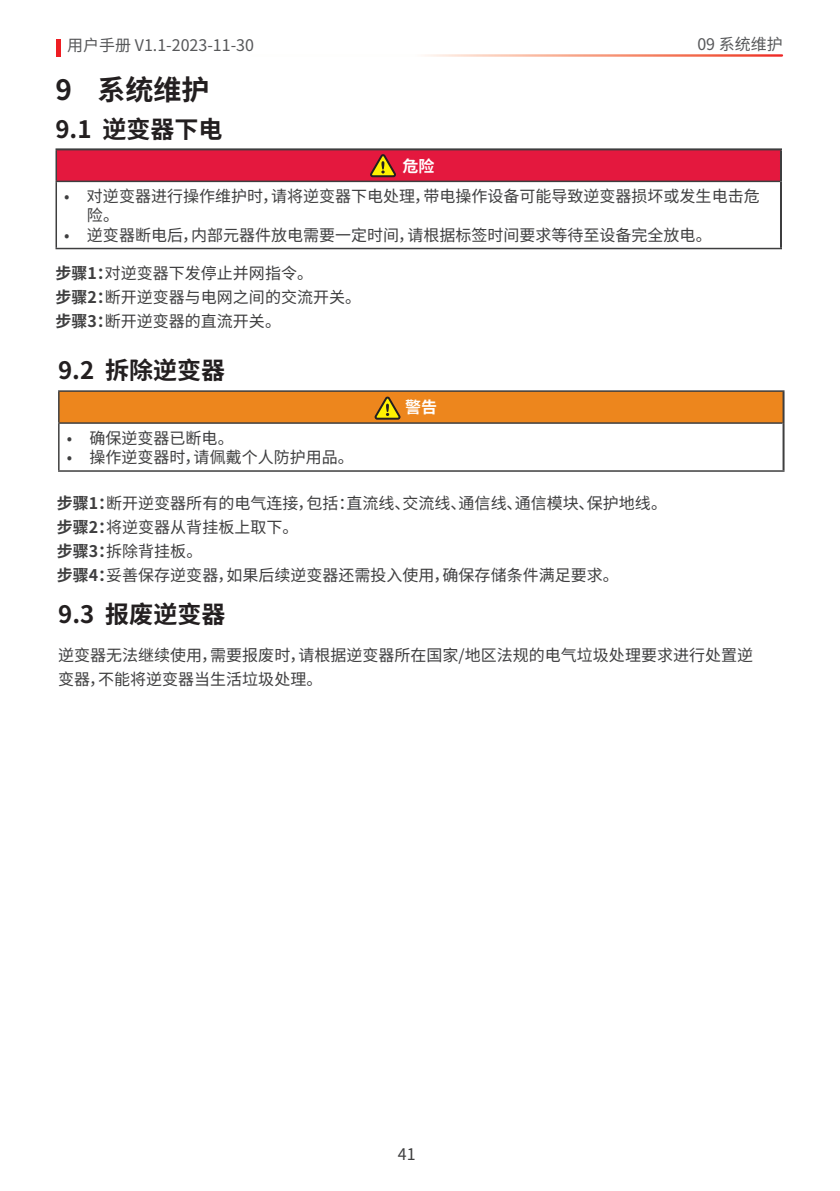
<style>
.page{position:relative;width:840px;height:1191px;background:#fff}
.page>*{position:absolute;margin:0;border:0;box-sizing:border-box;transform-origin:0 0}
.t1{font:700 28px "Source Han Sans CN";color:#231f20}
.t2{font:700 24px "Source Han Sans CN";color:#231f20}
.t3{font:16px/24px "Source Han Sans CN";color:#3e3e3f}
.t4{font:16px "Source Han Sans CN";color:#57585a}
.t5{font:700 16px "Source Han Sans CN";color:#fff}
.s1{font-weight:700}
</style>
<div class="page">
<hr style="left:57px;top:39px;width:4px;height:18px;background:#ee1d23">
<div style="left:56px;top:149px;width:724px;height:32px;background:#e4183e"></div>
<hr style="left:55px;top:148px;width:726px;height:2px;background:#3e3e3f">
<hr style="left:779px;top:150px;width:2px;height:31px;background:#3e3e3f">
<hr style="left:779px;top:181px;width:2px;height:67px;background:#3e3e3f">
<hr style="left:55px;top:150px;width:2px;height:31px;background:#3e3e3f">
<hr style="left:55px;top:181px;width:724px;height:1px;background:#3e3e3f">
<hr style="left:55px;top:182px;width:2px;height:66px;background:#3e3e3f">
<hr style="left:55px;top:248px;width:726px;height:1px;background:#3e3e3f">
<div style="left:59px;top:391px;width:724px;height:32px;background:#ed861d"></div>
<hr style="left:58px;top:390px;width:726px;height:2px;background:#3e3e3f">
<hr style="left:58px;top:392px;width:2px;height:30px;background:#3e3e3f">
<hr style="left:58px;top:422px;width:724px;height:2px;background:#3e3e3f">
<hr style="left:58px;top:424px;width:2px;height:46px;background:#3e3e3f">
<hr style="left:58px;top:470px;width:726px;height:2px;background:#3e3e3f">
<hr style="left:782px;top:392px;width:2px;height:31px;background:#3e3e3f">
<hr style="left:782px;top:423px;width:2px;height:47px;background:#3e3e3f">
<svg style="left:370px;top:154px;width:26px;height:24px"></svg>
<svg style="left:374px;top:396px;width:27px;height:24px"></svg>
<p class="t4" style="left:67px;top:36px;width:188px">用户手册 V1.1-2023-11-30</p>
<p class="t4" style="left:697px;top:35px;width:87px">09 系统维护</p>
<h1 class="t1" style="left:55px;top:74px;width:155px">9 系统维护</h1>
<h2 class="t2" style="left:55px;top:115px;width:168px">9.1 逆变器下电</h2>
<p class="t5" style="left:402px;top:157px;width:33px">危险</p>
<p class="t3" style="left:87px;top:187px;width:673px;line-height:19.2px;text-indent:-23px">• 对逆变器进行操作维护时，请将逆变器下电处理，带电操作设备可能导致逆变器损坏或发生电击危险。</p>
<p class="t3" style="left:64px;top:223px;width:648px">• 逆变器断电后，内部元器件放电需要一定时间，请根据标签时间要求等待至设备完全放电。</p>
<p class="t3" style="left:55px;top:261px;width:307px"><span class="s1">步骤1：</span>对逆变器下发停止并网指令。<br><span class="s1">步骤2：</span>断开逆变器与电网之间的交流开关。<span class="s1">步骤3：</span>断开逆变器的直流开关。</p>
<h2 class="t2" style="left:58px;top:357px;width:168px">9.2 拆除逆变器</h2>
<p class="t5" style="left:405px;top:398px;width:33px">警告</p>
<p class="t3" style="left:67px;top:426px;width:168px">• 确保逆变器已断电。</p>
<p class="t3" style="left:67px;top:445px;width:288px">• 操作逆变器时，请佩戴个人防护用品。</p>
<p class="t3" style="left:57px;top:491px;width:611px"><span class="s1">步骤1：</span>断开逆变器所有的电气连接，包括：直流线、交流线、通信线、通信模块、保护地线。<span class="s1">步骤2：</span>将逆变器从背挂板上取下。<br><span class="s1">步骤3：</span>拆除背挂板。<br><span class="s1">步骤4：</span>妥善保存逆变器，如果后续逆变器还需投入使用，确保存储条件满足要求。</p>
<h2 class="t2" style="left:58px;top:601px;width:168px">9.3 报废逆变器</h2>
<p class="t3" style="left:58px;top:643px;width:696px">逆变器无法继续使用，需要报废时，请根据逆变器所在国家/地区法规的电气垃圾处理要求进行处置逆变器，不能将逆变器当生活垃圾处理。</p>
<p class="t3" style="left:397px;top:1142px;width:19px">41</p>
</div>
